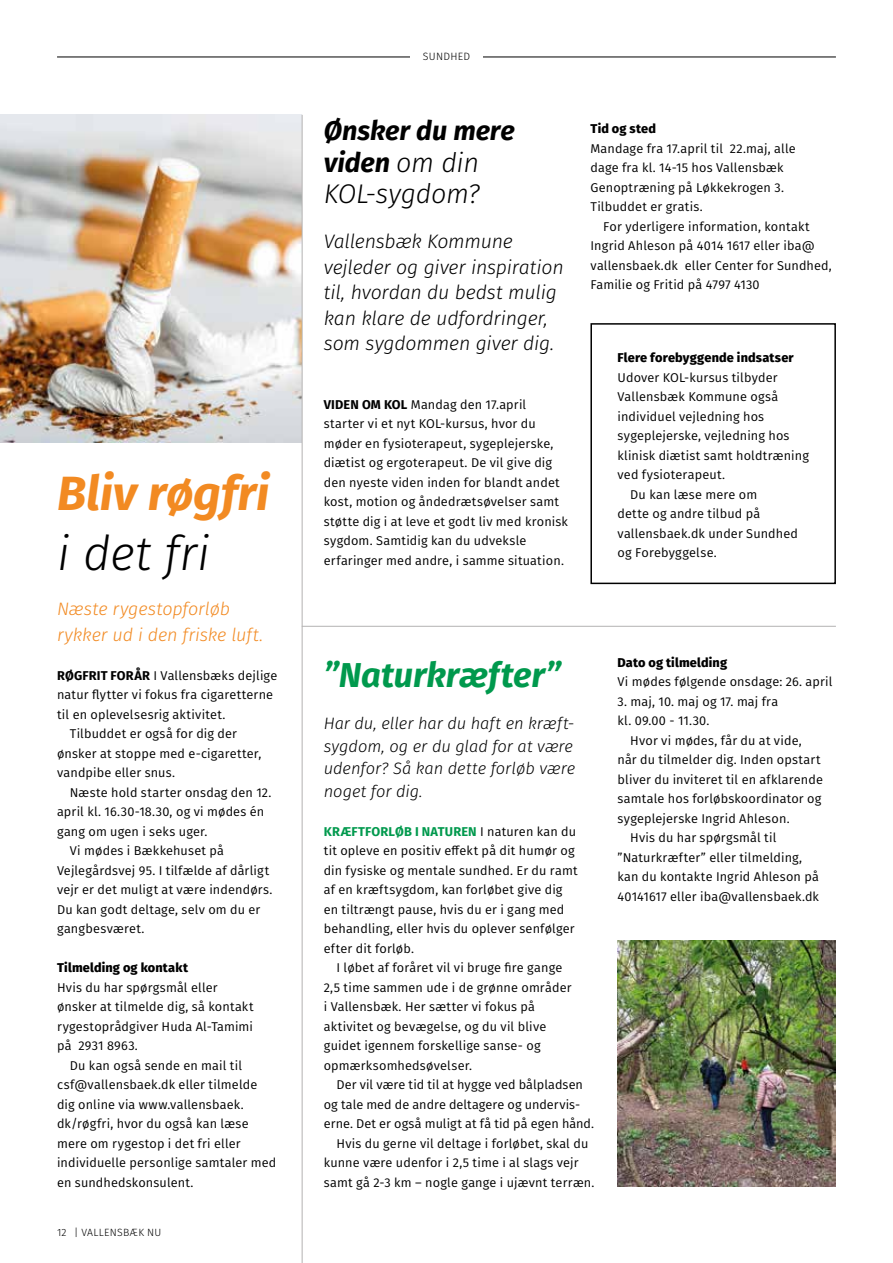
<style>
.page{position:relative;width:893px;height:1263px;background:#fff}
.page>*{position:absolute;margin:0;border:0;box-sizing:border-box;transform-origin:0 0}
.t1{font:italic 700 48px "Fira Sans";letter-spacing:-.005em;color:#f28a22}
.t2{font:italic 300 48px "Fira Sans";letter-spacing:-.005em;color:#000}
.t3{font:italic 700 34.5px "Fira Sans";letter-spacing:-.005em;color:#00994d}
.t4{font:italic 700 27px/31.5px "Fira Sans";letter-spacing:-.005em;color:#000}
.t5{font:italic 300 19.5px/25.5px "Fira Sans";letter-spacing:-.01em;color:#000}
.t6{font:italic 300 18px/25.5px "Fira Sans";letter-spacing:-.005em;color:#f28a22}
.t7{font:italic 300 16.5px/22.5px "Fira Sans";letter-spacing:-.005em;color:#000}
.t8{font:12.75px/19.5px "Fira Sans";letter-spacing:.01em;color:#000}
.t9{font:800 12.75px "Fira Sans";letter-spacing:.01em;color:#000}
.t10{font:300 10.65px "Fira Sans";letter-spacing:.025em;color:#000}
.t11{font:300 10.5px "Fira Sans";letter-spacing:.025em;color:#000}
.s1{font-weight:700}
.s2{font-weight:300}
.s3{font-weight:700;color:#00994d}
</style>
<div class="page">
<div style="left:590px;top:323px;width:246px;height:261px;border:2px solid #000"></div>
<hr style="left:57px;top:57px;width:779px;height:1px;background:#000">
<div style="left:410px;top:38px;width:73px;height:35px;background:#fff"></div>
<hr style="left:302px;top:626px;width:534px;height:1px;background:#b3b2b2">
<img style="left:617px;top:941px;width:219px;height:246px">
<img style="left:0;top:115px;width:302px;height:328px">
<hr style="left:302px;top:115px;width:1px;height:1148px;background:#b3b2b2">
<h1 class="t1" style="left:57px;top:453px;width:214px">Bliv røgfri</h1>
<h1 class="t2" style="left:57px;top:520px;width:154px">i det fri</h1>
<h3 class="t6" style="left:57px;top:596px;width:208px">Næste rygestopforløb rykker ud i den friske luft.</h3>
<p class="t8" style="left:57px;top:665px;width:222px"><span class="s1">RØGFRIT FORÅR</span> I Vallensbæks dejlige</p>
<p class="t8" style="left:57px;top:685px;width:218px">natur flytter vi fokus fra cigaretterne</p>
<p class="t8" style="left:57px;top:704px;width:170px">til en oplevelsesrig aktivitet.</p>
<p class="t8" style="left:70px;top:724px;width:169px">Tilbuddet er også for dig der</p>
<p class="t8" style="left:57px;top:743px;width:206px">ønsker at stoppe med e-cigaretter,</p>
<p class="t8" style="left:57px;top:763px;width:120px">vandpibe eller snus.</p>
<p class="t8" style="left:70px;top:782px;width:203px">Næste hold starter onsdag den 12.</p>
<p class="t8" style="left:57px;top:802px;width:209px">april kl. 16.30-18.30, og vi mødes én</p>
<p class="t8" style="left:57px;top:821px;width:152px">gang om ugen i seks uger.</p>
<p class="t8" style="left:70px;top:841px;width:156px">Vi mødes i Bækkehuset på</p>
<p class="t8" style="left:57px;top:860px;width:214px">Vejlegårdsvej 95. I tilfælde af dårligt</p>
<p class="t8" style="left:57px;top:880px;width:217px">vejr er det muligt at være indendørs.</p>
<p class="t8" style="left:57px;top:899px;width:205px">Du kan godt deltage, selv om du er</p>
<p class="t8" style="left:57px;top:919px;width:89px">gangbesværet.</p>
<p class="t9" style="left:57px;top:957px;width:132px">Tilmelding og kontakt</p>
<p class="t8" style="left:57px;top:977px;width:198px">Hvis du har spørgsmål eller ønsker at tilmelde dig, så kontakt rygestoprådgiver Huda Al-Tamimi på 2931 8963.</p>
<p class="t8" style="left:57px;top:1055px;width:221px;text-indent:13px">Du kan også sende en mail til csf@vallensbaek.dk eller tilmelde dig online via www.vallensbaek. dk/røgfri, hvor du også kan læse mere om rygestop i det fri eller individuelle personlige samtaler med en sundhedskonsulent.</p>
<p class="t11" style="left:57px;top:1225px;width:106px">12 | VALLENSBÆK NU</p>
<p class="t10" style="left:423px;top:49px;width:49px">SUNDHED</p>
<h3 class="t4" style="left:324px;top:113px;width:193px">Ønsker du mere viden <span class="s2">om din<br>KOL-sygdom?</span></h3>
<h3 class="t5" style="left:324px;top:228px;width:242px">Vallensbæk Kommune vejleder og giver inspiration til, hvordan du bedst mulig kan klare de udfordringer, som sygdommen giver dig.</h3>
<p class="t8" style="left:324px;top:394px;width:246px"><span class="s1">VIDEN OM KOL</span> Mandag den 17.april starter vi et nyt KOL-kursus, hvor du møder en fysioterapeut, sygeplejerske, diætist og ergoterapeut. De vil give dig den nyeste viden inden for blandt andet kost, motion og åndedrætsøvelser samt støtte dig i at leve et godt liv med kronisk sygdom. Samtidig kan du udveksle erfaringer med andre, i samme situation.</p>
<p class="t9" style="left:590px;top:118px;width:67px">Tid og sted</p>
<p class="t8" style="left:590px;top:138px;width:207px">Mandage fra 17.april til 22.maj, alle dage fra kl. 14-15 hos Vallensbæk<br>Genoptræning på Løkkekrogen 3.<br>Tilbuddet er gratis.</p>
<p class="t8" style="left:590px;top:216px;width:243px;text-indent:13px">For yderligere information, kontakt Ingrid Ahleson på 4014 1617 eller iba@ vallensbaek.dk eller Center for Sundhed, Familie og Fritid på 4797 4130</p>
<p class="t9" style="left:617px;top:347px;width:178px">Flere forebyggende indsatser</p>
<p class="t8" style="left:617px;top:367px;width:162px">Udover KOL-kursus tilbyder</p>
<p class="t8" style="left:617px;top:387px;width:162px">Vallensbæk Kommune også</p>
<p class="t8" style="left:617px;top:406px;width:148px">individuel vejledning hos</p>
<p class="t8" style="left:617px;top:426px;width:174px">sygeplejerske, vejledning hos</p>
<p class="t8" style="left:617px;top:445px;width:193px">klinisk diætist samt holdtræning</p>
<p class="t8" style="left:617px;top:465px;width:109px">ved fysioterapeut.</p>
<p class="t8" style="left:630px;top:484px;width:128px">Du kan læse mere om</p>
<p class="t8" style="left:617px;top:504px;width:144px">dette og andre tilbud på</p>
<p class="t8" style="left:617px;top:523px;width:182px">vallensbaek.dk under Sundhed</p>
<p class="t8" style="left:617px;top:542px;width:101px">og Forebyggelse.</p>
<h2 class="t3" style="left:324px;top:646px;width:239px">”Naturkræfter”</h2>
<p class="t7" style="left:324px;top:712px;width:253px">Har du, eller har du haft en kræft&shy;sygdom, og er du glad for at være udenfor? Så kan dette forløb være noget for dig.</p>
<p class="t8" style="left:324px;top:821px;width:255px"><span class="s3">KRÆFTFORLØB I NATUREN</span> I naturen kan du tit opleve en positiv effekt på dit humør og din fysiske og mentale sundhed. Er du ramt af en kræftsygdom, kan forløbet give dig en tiltrængt pause, hvis du er i gang med behandling, eller hvis du oplever senfølger efter dit forløb.</p>
<p class="t8" style="left:324px;top:958px;width:249px;text-indent:13px">I løbet af foråret vil vi bruge fire gange 2,5 time sammen ude i de grønne områder i Vallensbæk. Her sætter vi fokus på aktivitet og bevægelse, og du vil blive guidet igennem forskellige sanse- og opmærksomhedsøvelser.</p>
<p class="t8" style="left:336px;top:1075px;width:248px">Der vil være tid til at hygge ved bålpladsen</p>
<p class="t8" style="left:324px;top:1094px;width:258px">og tale med de andre deltagere og undervis-</p>
<p class="t8" style="left:324px;top:1114px;width:272px">erne. Det er også muligt at få tid på egen hånd.</p>
<p class="t8" style="left:336px;top:1133px;width:253px">Hvis du gerne vil deltage i forløbet, skal du</p>
<p class="t8" style="left:324px;top:1153px;width:256px">kunne være udenfor i 2,5 time i al slags vejr</p>
<p class="t8" style="left:324px;top:1172px;width:272px">samt gå 2-3 km – nogle gange i ujævnt terræn.</p>
<p class="t9" style="left:617px;top:651px;width:111px">Dato og tilmelding</p>
<p class="t8" style="left:617px;top:672px;width:217px">Vi mødes følgende onsdage: 26. april</p>
<p class="t8" style="left:617px;top:691px;width:162px">3. maj, 10. maj og 17. maj fra kl. 09.00 - 11.30.</p>
<p class="t8" style="left:630px;top:730px;width:173px">Hvor vi mødes, får du at vide,</p>
<p class="t8" style="left:617px;top:750px;width:205px">når du tilmelder dig. Inden opstart</p>
<p class="t8" style="left:617px;top:769px;width:207px">bliver du inviteret til en afklarende</p>
<p class="t8" style="left:617px;top:789px;width:205px">samtale hos forløbskoordinator og</p>
<p class="t8" style="left:617px;top:808px;width:174px">sygeplejerske Ingrid Ahleson.</p>
<p class="t8" style="left:630px;top:828px;width:148px">Hvis du har spørgsmål til</p>
<p class="t8" style="left:617px;top:847px;width:186px">”Naturkræfter” eller tilmelding,</p>
<p class="t8" style="left:617px;top:867px;width:203px">kan du kontakte Ingrid Ahleson på</p>
<p class="t8" style="left:617px;top:886px;width:203px">40141617 eller iba@vallensbaek.dk</p>
</div>
